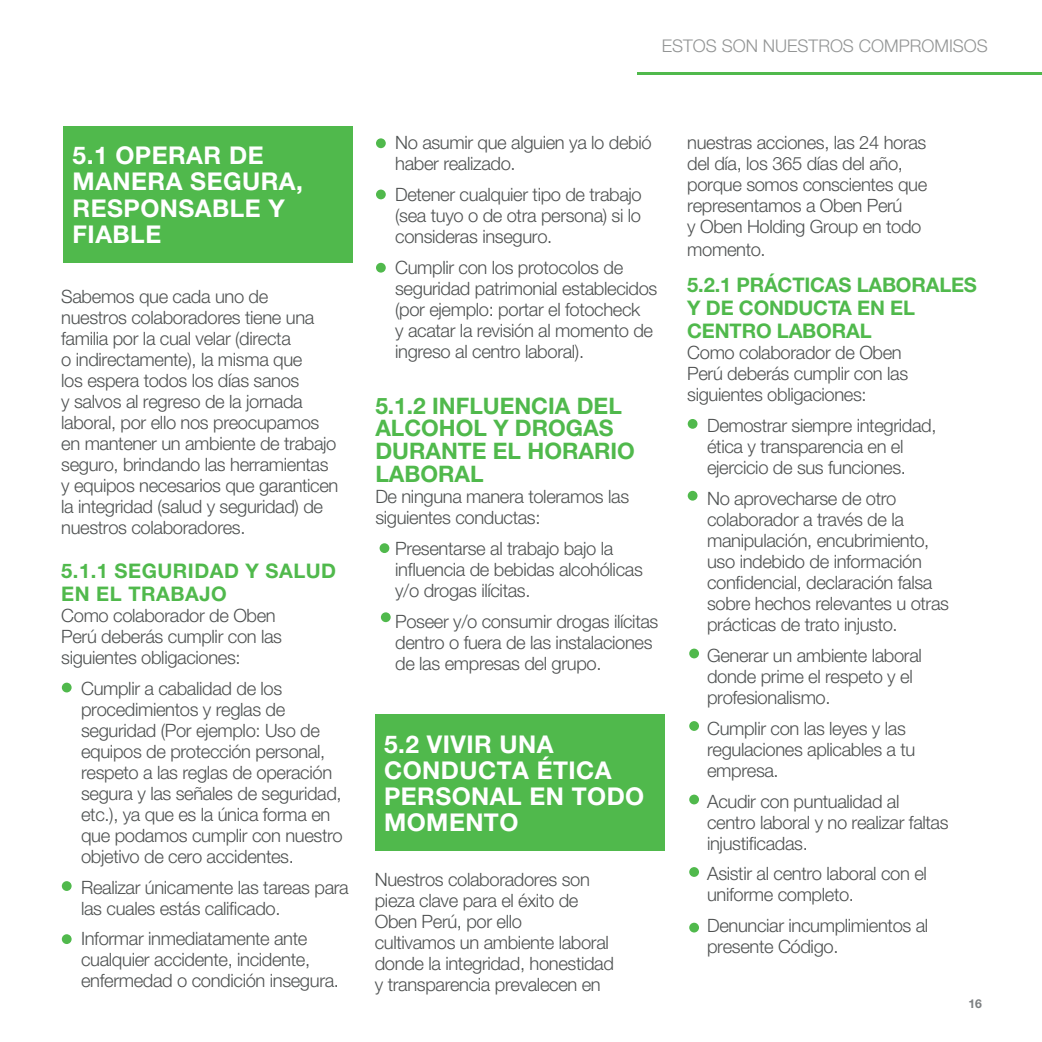
<style>
.page{position:relative;width:1042px;height:1042px;background:#fff}
.page>*{position:absolute;margin:0;border:0;box-sizing:border-box;transform-origin:0 0}
.t1{font:700 24.5px/26.2px "Helvetica Neue LT Std";letter-spacing:.02em;color:#fff}
.t2{font:700 22.75px/22.8px "Helvetica Neue LT Std";color:#50b94c}
.t3{font:700 20.12px/22.8px "Helvetica Neue LT Std";letter-spacing:-.01em;color:#50b94c}
.t4{font:700 20.12px/22.8px "Helvetica Neue LT Std";letter-spacing:.025em;color:#50b94c}
.t5{font:300 18.38px/21px "Helvetica Neue LT Std";letter-spacing:-.02em;color:#4f5252}
.t6{font:300 17.5px "Helvetica Neue LT Std";color:#939595}
.t7{font:700 12.25px "Helvetica Neue LT Std";color:#7c7f81}
</style>
<div class="page">
<hr style="left:637px;top:72px;width:405px;height:2px;background:#50b94c">
<div style="left:63px;top:126px;width:289px;height:137px;background:#50b94c"></div>
<div style="left:375px;top:714px;width:290px;height:137px;background:#50b94c"></div>
<div style="left:62px;top:682px;width:10px;height:10px;background:#50b94c;border-radius:50%"></div>
<div style="left:62px;top:881px;width:10px;height:10px;background:#50b94c;border-radius:50%"></div>
<div style="left:62px;top:934px;width:10px;height:10px;background:#50b94c;border-radius:50%"></div>
<div style="left:379px;top:543px;width:10px;height:10px;background:#50b94c;border-radius:50%"></div>
<div style="left:688px;top:419px;width:9px;height:10px;background:#50b94c;border-radius:50%"></div>
<div style="left:688px;top:491px;width:9px;height:10px;background:#50b94c;border-radius:50%"></div>
<div style="left:689px;top:648px;width:10px;height:10px;background:#50b94c;border-radius:50%"></div>
<div style="left:689px;top:721px;width:10px;height:10px;background:#50b94c;border-radius:50%"></div>
<div style="left:689px;top:794px;width:10px;height:10px;background:#50b94c;border-radius:50%"></div>
<div style="left:689px;top:867px;width:10px;height:10px;background:#50b94c;border-radius:50%"></div>
<div style="left:689px;top:922px;width:10px;height:10px;background:#50b94c;border-radius:50%"></div>
<div style="left:376px;top:263px;width:10px;height:10px;background:#50b94c;border-radius:50%"></div>
<div style="left:376px;top:190px;width:10px;height:9px;background:#50b94c;border-radius:50%"></div>
<div style="left:376px;top:138px;width:10px;height:10px;background:#50b94c;border-radius:50%"></div>
<div style="left:381px;top:612px;width:10px;height:10px;background:#50b94c;border-radius:50%"></div>
<p class="t6" style="left:662px;top:35px;width:328px">ESTOS SON NUESTROS COMPROMISOS</p>
<h1 class="t1" style="left:73px;top:142px;width:232px">5.1 OPERAR DE<br>MANERA SEGURA,<br>RESPONSABLE Y<br>FIABLE</h1>
<p class="t5" style="left:61px;top:286px;width:279px">Sabemos que cada uno de nuestros colaboradores tiene una familia por la cual velar (directa<br>o indirectamente), la misma que<br>los espera todos los días sanos<br>y salvos al regreso de la jornada laboral, por ello nos preocupamos en mantener un ambiente de trabajo seguro, brindando las herramientas y equipos necesarios que garanticen la integridad (salud y seguridad) de nuestros colaboradores.</p>
<p class="t4" style="left:61px;top:559px;width:276px">5.1.1 SEGURIDAD Y SALUD<br>EN EL TRABAJO</p>
<p class="t5" style="left:61px;top:604px;width:222px">Como colaborador de Oben<br>Perú deberás cumplir con las siguientes obligaciones:</p>
<p class="t5" style="left:81px;top:677px;width:263px">Cumplir a cabalidad de los procedimientos y reglas de seguridad (Por ejemplo: Uso de equipos de protección personal, respeto a las reglas de operación segura y las señales de seguridad, etc.), ya que es la única forma en que podamos cumplir con nuestro objetivo de cero accidentes.</p>
<p class="t5" style="left:81px;top:876px;width:269px">Realizar únicamente las tareas para las cuales estás calificado.</p>
<p class="t5" style="left:81px;top:928px;width:259px">Informar inmediatamente ante cualquier accidente, incidente, enfermedad o condición insegura.</p>
<p class="t5" style="left:395px;top:132px;width:258px">No asumir que alguien ya lo debió haber realizado.</p>
<p class="t5" style="left:395px;top:184px;width:248px;text-align:justify">Detener cualquier tipo de trabajo (sea tuyo o de otra persona) si lo consideras inseguro.</p>
<p class="t5" style="left:395px;top:257px;width:264px">Cumplir con los protocolos de seguridad patrimonial establecidos (por ejemplo: portar el fotocheck<br>y acatar la revisión al momento de ingreso al centro laboral).</p>
<p class="t2" style="left:375px;top:394px;width:261px">5.1.2 INFLUENCIA DEL<br>ALCOHOL Y DROGAS<br>DURANTE EL HORARIO<br>LABORAL</p>
<p class="t5" style="left:375px;top:485px;width:255px">De ninguna manera toleramos las siguientes conductas:</p>
<p class="t5" style="left:395px;top:537px;width:249px">Presentarse al trabajo bajo la influencia de bebidas alcohólicas y/o drogas ilícitas.</p>
<p class="t5" style="left:395px;top:610px;width:265px">Poseer y/o consumir drogas ilícitas dentro o fuera de las instalaciones de las empresas del grupo.</p>
<h1 class="t1" style="left:384px;top:730px;width:262px">5.2 VIVIR UNA<br>CONDUCTA ÉTICA<br>PERSONAL EN TODO<br>MOMENTO</h1>
<p class="t5" style="left:375px;top:868px;width:241px">Nuestros colaboradores son pieza clave para el éxito de<br>Oben Perú, por ello<br>cultivamos un ambiente laboral donde la integridad, honestidad y transparencia prevalecen en</p>
<p class="t5" style="left:687px;top:132px;width:241px">nuestras acciones, las 24 horas del día, los 365 días del año, porque somos conscientes que representamos a Oben Perú<br>y Oben Holding Group en todo</p>
<p class="t5" style="left:687px;top:239px;width:80px">momento.</p>
<p class="t3" style="left:687px;top:273px;width:291px">5.2.1 PRÁCTICAS LABORALES<br>Y DE CONDUCTA EN EL<br>CENTRO LABORAL</p>
<p class="t5" style="left:687px;top:341px;width:222px">Como colaborador de Oben<br>Perú deberás cumplir con las siguientes obligaciones:</p>
<p class="t5" style="left:707px;top:414px;width:231px">Demostrar siempre integridad, ética y transparencia en el ejercicio de sus funciones.</p>
<p class="t5" style="left:707px;top:487px;width:243px">No aprovecharse de otro colaborador a través de la manipulación, encubrimiento, uso indebido de información confidencial, declaración falsa sobre hechos relevantes u otras prácticas de trato injusto.</p>
<p class="t5" style="left:707px;top:644px;width:216px">Generar un ambiente laboral donde prime el respeto y el profesionalismo.</p>
<p class="t5" style="left:707px;top:717px;width:210px">Cumplir con las leyes y las regulaciones aplicables a tu empresa.</p>
<p class="t5" style="left:707px;top:790px;width:243px">Acudir con puntualidad al centro laboral y no realizar faltas injustificadas.</p>
<p class="t5" style="left:707px;top:863px;width:221px">Asistir al centro laboral con el uniforme completo.</p>
<p class="t5" style="left:707px;top:915px;width:223px">Denunciar incumplimientos al presente Código.</p>
<p class="t7" style="left:968px;top:996px;width:15px">16</p>
</div>
